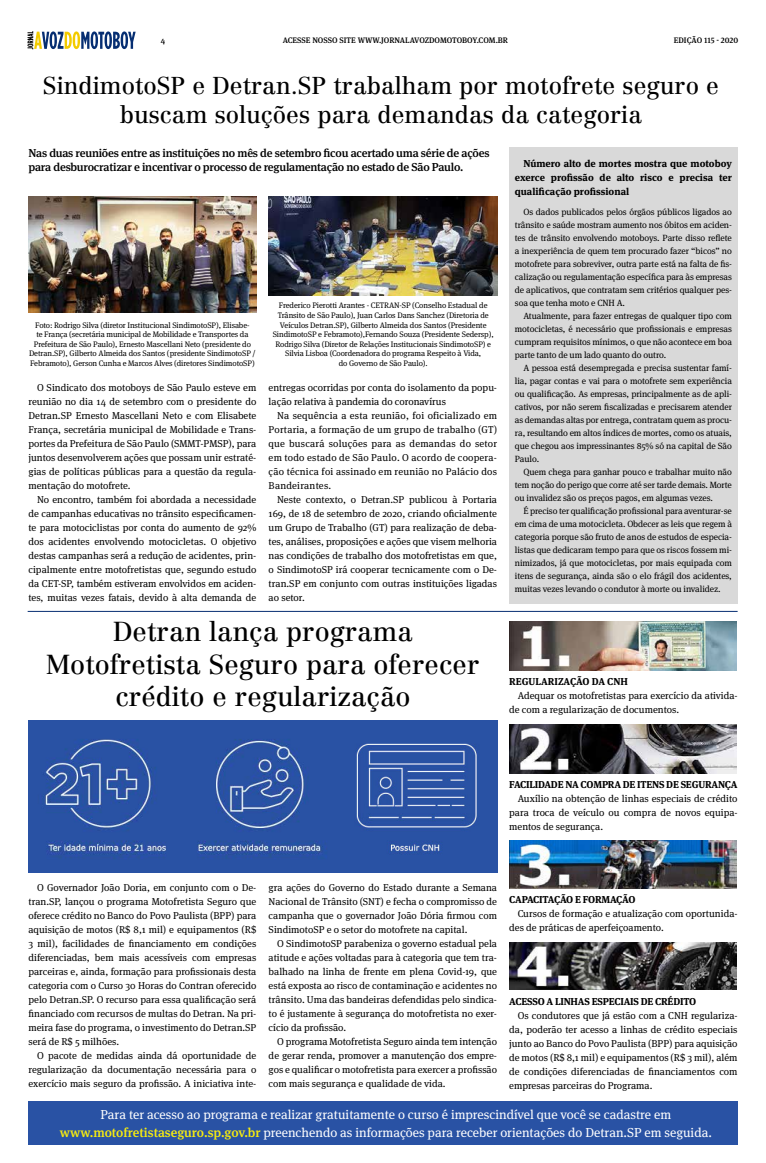
<style>
.page{position:relative;width:766px;height:1163px;background:#fff}
.page>*{position:absolute;margin:0;border:0;box-sizing:border-box;transform-origin:0 0}
.t1{font:27px/32.4px "Centennial LT Std";color:#000;text-align:center}
.t2{font:24px/28.8px "Centennial LT Std";color:#000;text-align:center}
.t3{font:13px/18px "Meta Serif Pro";color:#fff;text-align:center}
.t4{font:500 11.5px/13.8px "Meta Serif Pro";letter-spacing:-.02em;color:#000}
.t5{font:10px/14px "Meta Serif Pro";color:#000;text-align:justify}
.t6{font:700 10px/14px "Meta Serif Pro";letter-spacing:-.02em;color:#000;text-align:justify}
.t7{font:700 10px "Meta Serif Pro";color:#000}
.t8{font:9px/13px "Meta Serif Pro";letter-spacing:-.01em;color:#000;text-align:justify}
.t9{font:8px/9.6px "Meta Serif Pro";letter-spacing:-.01em;color:#000;text-align:center}
.t10{font:500 8px "Meta Serif Pro";color:#000}
.s1{font-weight:500;color:#f7ec0f}
</style>
<div class="page">
<svg style="left:27px;top:31px;width:109px;height:18px"></svg>
<div style="left:28px;top:1100px;width:709px;height:44px;background:#2952a4"></div>
<hr style="left:28px;top:611px;width:709px;height:1px;background:#062e72">
<div style="left:28px;top:720px;width:160px;height:152px;background:#2952a4"></div>
<img style="left:45px;top:739px;width:121px;height:120px">
<div style="left:180px;top:720px;width:160px;height:152px;background:#2952a4"></div>
<img style="left:197px;top:739px;width:125px;height:120px">
<div style="left:337px;top:720px;width:160px;height:152px;background:#2952a4"></div>
<img style="left:356px;top:743px;width:121px;height:112px">
<img style="left:509px;top:621px;width:227px;height:49px">
<img style="left:509px;top:724px;width:227px;height:49px">
<img style="left:509px;top:840px;width:227px;height:48px">
<img style="left:509px;top:942px;width:227px;height:47px">
<img style="left:28px;top:197px;width:229px;height:116px">
<img style="left:269px;top:197px;width:228px;height:98px">
<div style="left:509px;top:147px;width:228px;height:457px;background:#d9d9d9"></div>
<p class="t10" style="left:161px;top:34px;width:6px">4</p>
<p class="t10" style="left:282px;top:34px;width:227px">ACESSE NOSSO SITE WWW.JORNALAVOZDOMOTOBOY.COM.BR</p>
<p class="t10" style="left:673px;top:34px;width:66px">EDIÇÃO 115 - 2020</p>
<h2 class="t2" style="left:43px;top:72px;width:677px">SindimotoSP e Detran.SP trabalham por motofrete seguro e buscam soluções para demandas da categoria</h2>
<p class="t4" style="left:28px;top:145px;width:462px">Nas duas reuniões entre as instituições no mês de setembro ficou acertado uma série de ações para desburocratizar e incentivar o processo de regulamentação no estado de São Paulo.</p>
<p class="t9" style="left:29px;top:319px;width:228px">Foto: Rodrigo Silva (diretor Institucional SindimotoSP), Elisabe-<br>te França (secretária municipal de Mobilidade e Transportes da Prefeitura de São Paulo), Ernesto Mascellani Neto (presidente do Detran.SP), Gilberto Almeida dos Santos (presidente SindimotoSP / Febramoto), Gerson Cunha e Marcos Alves (diretores SindimotoSP)</p>
<p class="t5" style="left:28px;top:379px;width:229px;text-indent:9px">O Sindicato dos motoboys de São Paulo esteve em reunião no dia 14 de setembro com o presidente do Detran.SP Ernesto Mascellani Neto e com Elisabete França, secretária municipal de Mobilidade e Trans&shy;portes da Prefeitura de São Paulo (SMMT-PMSP), para juntos desenvolverem ações que possam unir estraté&shy;gias de políticas públicas para a questão da regula&shy;mentação do motofrete.</p>
<p class="t5" style="left:28px;top:491px;width:229px;text-indent:8px">No encontro, também foi abordada a necessidade de campanhas educativas no trânsito especificamen&shy;te para motociclistas por conta do aumento de 92% dos acidentes envolvendo motocicletas. O objetivo destas campanhas será a redução de acidentes, prin&shy;cipalmente entre motofretistas que, segundo estudo da CET-SP, também estiveram envolvidos em aciden&shy;tes, muitas vezes fatais, devido à alta demanda de</p>
<p class="t9" style="left:273px;top:300px;width:222px">Frederico Pierotti Arantes - CETRAN-SP (Conselho Estadual de Trânsito de São Paulo), Juan Carlos Dans Sanchez (Diretoria de Veículos Detran.SP), Gilberto Almeida dos Santos (Presidente SindimotoSP e Febramoto),Fernando Souza (Presidente Sedersp), Rodrigo Silva (Diretor de Relações Institucionais SindimotoSP) e Silvia Lisboa (Coordenadora do programa Respeito à Vida,<br>do Governo de São Paulo).</p>
<p class="t5" style="left:268px;top:379px;width:230px">entregas ocorridas por conta do isolamento da popu&shy;lação relativa à pandemia do coronavírus</p>
<p class="t5" style="left:268px;top:407px;width:230px;text-indent:9px">Na sequência a esta reunião, foi oficializado em Portaria, a formação de um grupo de trabalho (GT) que buscará soluções para as demandas do setor em todo estado de São Paulo. O acordo de coopera&shy;ção técnica foi assinado em reunião no Palácio dos Bandeirantes.</p>
<p class="t5" style="left:268px;top:491px;width:230px;text-indent:9px">Neste contexto, o Detran.SP publicou à Portaria 169, de 18 de setembro de 2020, criando oficialmente um Grupo de Trabalho (GT) para realização de deba&shy;tes, análises, proposições e ações que visem melhoria nas condições de trabalho dos motofretistas em que, o SindimotoSP irá cooperar tecnicamente com o De&shy;tran.SP em conjunto com outras instituições ligadas ao setor.</p>
<h1 class="t1" style="left:46px;top:615px;width:435px">Detran lança programa<br>Motofretista Seguro para oferecer crédito e regularização</h1>
<p class="t6" style="left:514px;top:156px;width:218px;text-indent:8px">Número alto de mortes mostra que motoboy exerce profissão de alto risco e precisa ter qualificação profissional</p>
<p class="t8" style="left:514px;top:205px;width:218px;text-indent:9px">Os dados publicados pelos órgãos públicos ligados ao trânsito e saúde mostram aumento nos óbitos em aciden&shy;tes de trânsito envolvendo motoboys. Parte disso reflete a inexperiência de quem tem procurado fazer “bicos” no motofrete para sobreviver, outra parte está na falta de fis&shy;calização ou regulamentação específica para às empresas de aplicativos, que contratam sem critérios qualquer pes&shy;soa que tenha moto e CNH A.</p>
<p class="t8" style="left:514px;top:309px;width:218px;text-indent:9px">Atualmente, para fazer entregas de qualquer tipo com motocicletas, é necessário que profissionais e empresas cumpram requisitos mínimos, o que não acontece em boa parte tanto de um lado quanto do outro.</p>
<p class="t8" style="left:514px;top:361px;width:218px;text-indent:9px">A pessoa está desempregada e precisa sustentar famí&shy;lia, pagar contas e vai para o motofrete sem experiência ou qualificação. As empresas, principalmente as de apli&shy;cativos, por não serem fiscalizadas e precisarem atender as demandas altas por entrega, contratam quem as procu&shy;ra, resultando em altos índices de mortes, como os atuais, que chegou aos impressinantes 85% só na capital de São Paulo.</p>
<p class="t8" style="left:514px;top:465px;width:218px;text-indent:9px">Quem chega para ganhar pouco e trabalhar muito não tem noção do perigo que corre até ser tarde demais. Morte ou invalidez são os preços pagos, em algumas vezes.</p>
<p class="t8" style="left:514px;top:504px;width:218px;text-indent:9px">É preciso ter qualificação profissional para aventurar-se em cima de uma motocicleta. Obdecer as leis que regem à categoria porque são fruto de anos de estudos de especia&shy;listas que dedicaram tempo para que os riscos fossem mi&shy;nimizados, já que motocicletas, por mais equipada com itens de segurança, ainda são o elo frágil dos acidentes, muitas vezes levando o condutor à morte ou invalidez.</p>
<p class="t7" style="left:509px;top:673px;width:120px">REGULARIZAÇÃO DA CNH</p>
<p class="t5" style="left:509px;top:688px;width:230px;text-indent:8px">Adequar os motofretistas para exercício da ativida&shy;de com a regularização de documentos.</p>
<p class="t6" style="left:509px;top:777px;width:230px">FACILIDADE NA COMPRA DE ITENS DE SEGURANÇA</p>
<p class="t5" style="left:509px;top:791px;width:230px;text-indent:8px">Auxílio na obtenção de linhas especiais de crédito para troca de veículo ou compra de novos equipa&shy;mentos de segurança.</p>
<p class="t5" style="left:28px;top:880px;width:229px;text-indent:8px">O Governador João Doria, em conjunto com o De&shy;tran.SP, lançou o programa Motofretista Seguro que oferece crédito no Banco do Povo Paulista (BPP) para aquisição de motos (R$ 8,1 mil) e equipamentos (R$ 3 mil), facilidades de financiamento em condições diferenciadas, bem mais acessíveis com empresas parceiras e, ainda, formação para profissionais desta categoria com o Curso 30 Horas do Contran oferecido pelo Detran.SP. O recurso para essa qualificação será financiado com recursos de multas do Detran. Na pri&shy;meira fase do programa, o investimento do Detran.SP será de R$ 5 milhões.</p>
<p class="t5" style="left:28px;top:1048px;width:229px;text-indent:8px">O pacote de medidas ainda dá oportunidade de regularização da documentação necessária para o exercício mais seguro da profissão. A iniciativa inte-</p>
<p class="t5" style="left:268px;top:880px;width:230px">gra ações do Governo do Estado durante a Semana Nacional de Trânsito (SNT) e fecha o compromisso de campanha que o governador João Dória firmou com SindimotoSP e o setor do motofrete na capital.</p>
<p class="t5" style="left:268px;top:936px;width:230px;text-indent:9px">O SindimotoSP parabeniza o governo estadual pela atitude e ações voltadas para à categoria que tem tra&shy;balhado na linha de frente em plena Covid-19, que está exposta ao risco de contaminação e acidentes no trânsito. Uma das bandeiras defendidas pelo sindica&shy;to é justamente à segurança do motofretista no exer&shy;cício da profissão.</p>
<p class="t5" style="left:268px;top:1034px;width:230px;text-indent:9px">O programa Motofretista Seguro ainda tem intenção de gerar renda, promover a manutenção dos empre&shy;gos e qualificar o motofretista para exercer a profissão com mais segurança e qualidade de vida.</p>
<p class="t6" style="left:509px;top:891px;width:128px">CAPACITAÇÃO E FORMAÇÃO</p>
<p class="t5" style="left:509px;top:906px;width:230px;text-indent:8px">Cursos de formação e atualização com oportunida&shy;des de práticas de aperfeiçoamento.</p>
<p class="t6" style="left:509px;top:993px;width:188px">ACESSO A LINHAS ESPECIAIS DE CRÉDITO</p>
<p class="t5" style="left:509px;top:1007px;width:230px;text-indent:8px">Os condutores que já estão com a CNH regulariza&shy;da, poderão ter acesso a linhas de crédito especiais junto ao Banco do Povo Paulista (BPP) para aquisição de motos (R$ 8,1 mil) e equipamentos (R$ 3 mil), além de condições diferenciadas de financiamentos com empresas parceiras do Programa.</p>
<h3 class="t3" style="left:60px;top:1104px;width:653px">Para ter acesso ao programa e realizar gratuitamente o curso é imprescindível que você se cadastre em <span class="s1">www.motofretistaseguro.sp.gov.br</span> preenchendo as informações para receber orientações do Detran.SP em seguida.</h3>
</div>
